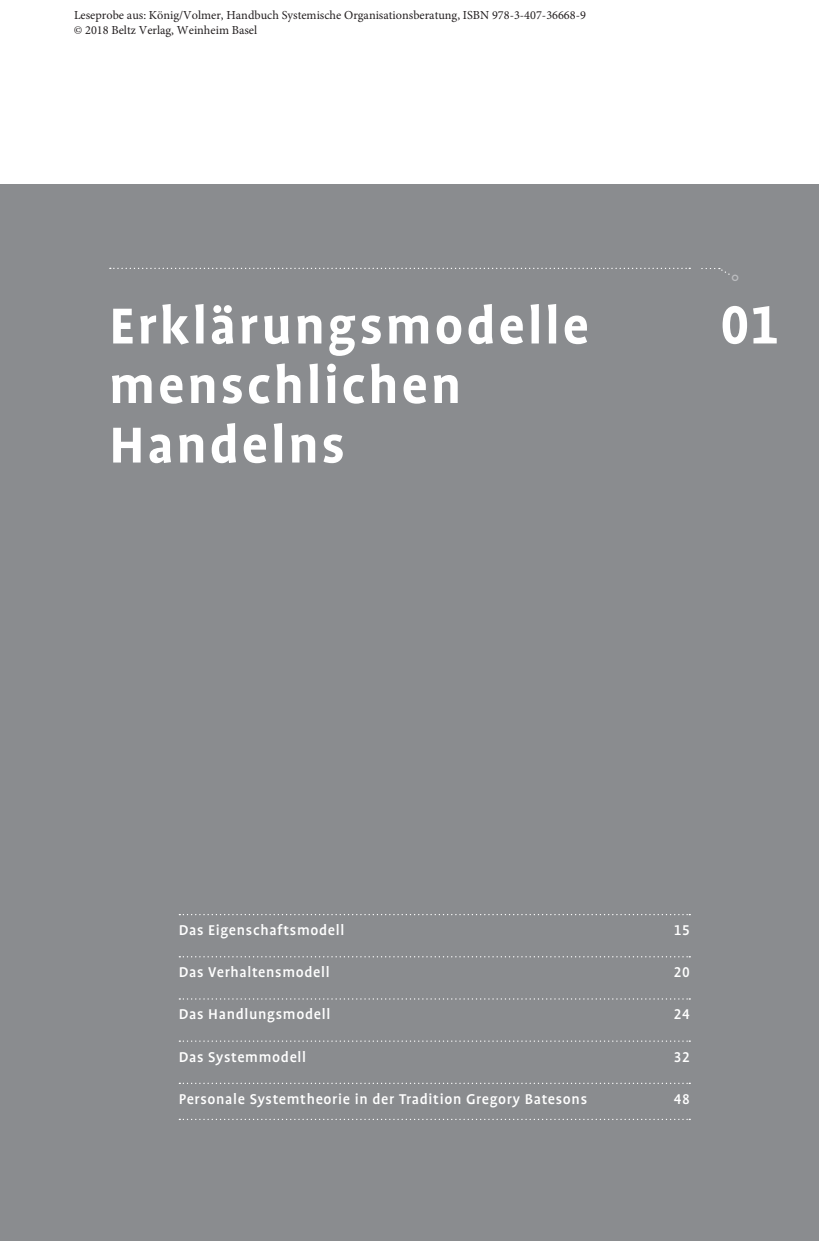
<style>
.page{position:relative;width:819px;height:1241px;background:#fff}
.page>*{position:absolute;margin:0;border:0;box-sizing:border-box;transform-origin:0 0}
.t1{font:61.25px "Profile OT Bold Q angepasst";color:#fff}
.t2{font:57.75px/59.5px "Profile OT Bold Q angepasst";letter-spacing:.05em;color:#fff}
.t3{font:500 16.1px "Profile OT";letter-spacing:.04em;color:#fff}
.t4{font:12.25px/14.9px "Minion Pro";color:#231f20}
</style>
<div class="page">
<svg style="left:0;top:184px;width:819px;height:1px"></svg>
<div style="left:0;top:185px;width:819px;height:1055px;background:#8a8c8f"></div>
<svg style="left:110px;top:268px;width:580px;height:1px"></svg>
<svg style="left:179px;top:914px;width:511px;height:1px"></svg>
<svg style="left:179px;top:956px;width:511px;height:1px"></svg>
<svg style="left:179px;top:998px;width:511px;height:1px"></svg>
<svg style="left:179px;top:1040px;width:511px;height:1px"></svg>
<svg style="left:179px;top:1082px;width:511px;height:1px"></svg>
<svg style="left:179px;top:1118px;width:511px;height:1px"></svg>
<svg style="left:701px;top:268px;width:29px;height:7px"></svg>
<p class="t4" style="left:74px;top:8px;width:513px">Leseprobe aus: König/Volmer, Handbuch Systemische Organisationsberatung, ISBN 978-3-407-36668-9 © 2018 Beltz Verlag, Weinheim Basel</p>
<h2 class="t2" style="left:109px;top:298px;width:481px">Erklärungsmodelle menschlichen<br>Handelns</h2>
<h1 class="t1" style="left:720px;top:291px;width:60px">01</h1>
<p class="t3" style="left:179px;top:921px;width:167px">Das Eigenschaftsmodell</p>
<p class="t3" style="left:673px;top:921px;width:18px">15</p>
<p class="t3" style="left:179px;top:963px;width:152px">Das Verhaltensmodell</p>
<p class="t3" style="left:673px;top:963px;width:18px">20</p>
<p class="t3" style="left:179px;top:1005px;width:153px">Das Handlungsmodell</p>
<p class="t3" style="left:673px;top:1005px;width:18px">24</p>
<p class="t3" style="left:179px;top:1048px;width:129px">Das Systemmodell</p>
<p class="t3" style="left:673px;top:1048px;width:18px">32</p>
<p class="t3" style="left:179px;top:1090px;width:410px">Personale Systemtheorie in der Tradition Gregory Batesons</p>
<p class="t3" style="left:673px;top:1090px;width:18px">48</p>
</div>
